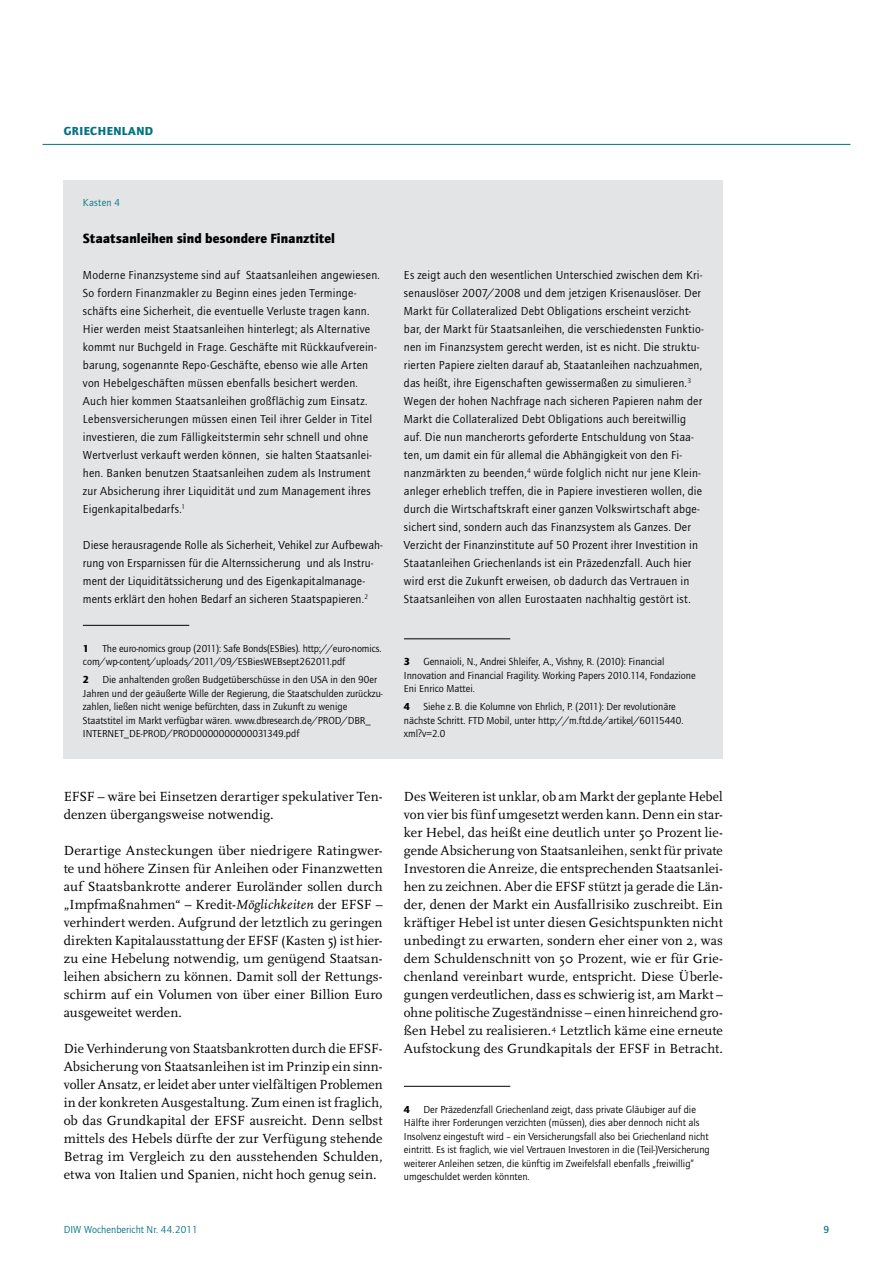
<style>
.page{position:relative;width:893px;height:1263px;background:#fff}
.page>*{position:absolute;margin:0;border:0;box-sizing:border-box;transform-origin:0 0}
.t1{font:13.8px/18px "Scala Pro";letter-spacing:.005em;color:#000;text-align:justify}
.t2{font:900 13.8px "Quay Sans ITC Std";letter-spacing:.005em;color:#000}
.t3{font:12px/18px "Quay Sans ITC Std";letter-spacing:.02em;color:#000}
.t4{font:900 12px "Quay Sans ITC Std";letter-spacing:.04em;color:#007381}
.t5{font:10.5px/13.5px "Quay Sans ITC Std";color:#000}
.t6{font:10.5px "Quay Sans ITC Std";color:#007381}
.t7{font:900 10.5px "Quay Sans ITC Std";color:#000}
.t8{font:500 10.5px "Quay Sans ITC Std";color:#007381}
.s1{font-style:italic}
</style>
<div class="page">
<hr style="left:43px;top:144px;width:807px;height:1px;background:#007381">
<hr style="left:404px;top:1086px;width:106px;height:1px;background:#000">
<div style="left:64px;top:180px;width:659px;height:578px;background:#e3e4e5"></div>
<hr style="left:83px;top:625px;width:106px;height:1px;background:#000">
<hr style="left:404px;top:638px;width:106px;height:1px;background:#000">
<p class="t4" style="left:64px;top:123px;width:89px">Griechenland</p>
<p class="t6" style="left:83px;top:196px;width:38px">Kasten 4</p>
<p class="t2" style="left:83px;top:230px;width:254px">Staatsanleihen sind besondere Finanztitel</p>
<p class="t3" style="left:83px;top:266px;width:298px">Moderne Finanzsysteme sind auf Staatsanleihen angewiesen.<br>So fordern Finanzmakler zu Beginn eines jeden Terminge&shy;schäfts eine Sicherheit, die eventuelle Verluste tragen kann.<br>Hier werden meist Staatsanleihen hinterlegt; als Alternative kommt nur Buchgeld in Frage. Geschäfte mit Rückkaufverein&shy;barung, sogenannte Repo-Geschäfte, ebenso wie alle Arten von Hebelgeschäften müssen ebenfalls besichert werden.<br>Auch hier kommen Staatsanleihen großflächig zum Einsatz.<br>Lebensversicherungen müssen einen Teil ihrer Gelder in Titel investieren, die zum Fälligkeitstermin sehr schnell und ohne Wertverlust verkauft werden können, sie halten Staatsanlei&shy;hen. Banken benutzen Staatsanleihen zudem als Instrument zur Absicherung ihrer Liquidität und zum Management ihres Eigenkapitalbedarfs.<sup>1</sup></p>
<p class="t3" style="left:83px;top:536px;width:301px">Diese herausragende Rolle als Sicherheit, Vehikel zur Aufbewah&shy;rung von Ersparnissen für die Alternssicherung und als Instru&shy;ment der Liquiditätssicherung und des Eigenkapitalmanage&shy;ments erklärt den hohen Bedarf an sicheren Staatspapieren.<sup>2</sup></p>
<p class="t7" style="left:83px;top:642px;width:8px">1</p>
<p class="t5" style="left:83px;top:641px;width:300px;text-indent:19px">The euro-nomics group (2011): Safe Bonds(ESBies). http://euro-nomics. com/wp-content/uploads/2011/09/ESBiesWEBsept262011.pdf</p>
<p class="t7" style="left:83px;top:673px;width:8px">2</p>
<p class="t5" style="left:83px;top:673px;width:301px;text-indent:19px">Die anhaltenden großen Budgetüberschüsse in den USA in den 90er Jahren und der geäußerte Wille der Regierung, die Staatschulden zurückzu&shy;zahlen, ließen nicht wenige befürchten, dass in Zukunft zu wenige Staatstitel im Markt verfügbar wären. www.dbresearch.de/PROD/DBR_ INTERNET_DE-PROD/PROD0000000000031349.pdf</p>
<p class="t1" style="left:64px;top:787px;width:320px">EFSF – wäre bei Einsetzen derartiger spekulativer Ten&shy;denzen übergangsweise notwendig.</p>
<p class="t1" style="left:64px;top:841px;width:320px">Derartige Ansteckungen über niedrigere Ratingwer&shy;te und höhere Zinsen für Anleihen oder Finanzwetten auf Staatsbankrotte anderer Euroländer sollen durch „Impfmaßnahmen“ – Kredit-<span class="s1">Möglichkeiten</span> der EFSF – verhindert werden. Aufgrund der letztlich zu geringen direkten Kapitalausstattung der EFSF (Kasten 5) ist hier&shy;zu eine Hebelung notwendig, um genügend Staatsan&shy;leihen absichern zu können. Damit soll der Rettungs&shy;schirm auf ein Volumen von über einer Billion Euro ausgeweitet werden.</p>
<p class="t1" style="left:64px;top:1039px;width:320px">Die Verhinderung von Staatsbankrotten durch die EFSF-Absicherung von Staatsanleihen ist im Prinzip ein sinn&shy;voller Ansatz, er leidet aber unter vielfältigen Problemen in der konkreten Ausgestaltung. Zum einen ist fraglich, ob das Grundkapital der EFSF ausreicht. Denn selbst mittels des Hebels dürfte der zur Verfügung stehende Betrag im Vergleich zu den ausstehenden Schulden, etwa von Italien und Spanien, nicht hoch genug sein.</p>
<p class="t3" style="left:404px;top:266px;width:301px">Es zeigt auch den wesentlichen Unterschied zwischen dem Kri&shy;senauslöser 2007/2008 und dem jetzigen Krisenauslöser. Der Markt für Collateralized Debt Obligations erscheint verzicht&shy;bar, der Markt für Staatsanleihen, die verschiedensten Funktio&shy;nen im Finanzsystem gerecht werden, ist es nicht. Die struktu&shy;rierten Papiere zielten darauf ab, Staatanleihen nachzuahmen, das heißt, ihre Eigenschaften gewissermaßen zu simulieren.<sup>3<br></sup>Wegen der hohen Nachfrage nach sicheren Papieren nahm der Markt die Collateralized Debt Obligations auch bereitwillig auf. Die nun mancherorts geforderte Entschuldung von Staa&shy;ten, um damit ein für allemal die Abhängigkeit von den Fi&shy;nanzmärkten zu beenden,<sup>4</sup> würde folglich nicht nur jene Klein&shy;anleger erheblich treffen, die in Papiere investieren wollen, die durch die Wirtschaftskraft einer ganzen Volkswirtschaft abge&shy;sichert sind, sondern auch das Finanzsystem als Ganzes. Der Verzicht der Finanzinstitute auf 50 Prozent ihrer Investition in Staatanleihen Griechenlands ist ein Präzedenzfall. Auch hier wird erst die Zukunft erweisen, ob dadurch das Vertrauen in Staatsanleihen von allen Eurostaaten nachhaltig gestört ist.</p>
<p class="t5" style="left:404px;top:655px;width:293px;text-indent:19px">Gennaioli, N., Andrei Shleifer, A., Vishny, R. (2010): Financial<br>Innovation and Financial Fragility. Working Papers 2010.114, Fondazione<br>Eni Enrico Mattei.</p>
<p class="t7" style="left:404px;top:700px;width:8px">4</p>
<p class="t7" style="left:404px;top:655px;width:8px">3</p>
<p class="t5" style="left:404px;top:700px;width:281px;text-indent:19px">Siehe z.B. die Kolumne von Ehrlich, P. (2011): Der revolutionäre nächste Schritt. FTD Mobil, unter http://m.ftd.de/artikel/60115440. xml?v=2.0</p>
<p class="t1" style="left:404px;top:787px;width:320px">Des Weiteren ist unklar, ob am Markt der geplante Hebel von vier bis fünf umgesetzt werden kann. Denn ein star&shy;ker Hebel, das heißt eine deutlich unter 50 Prozent lie&shy;gende Absicherung von Staatsanleihen, senkt für private Investoren die Anreize, die entsprechenden Staatsanlei&shy;hen zu zeichnen. Aber die EFSF stützt ja gerade die Län&shy;der, denen der Markt ein Ausfallrisiko zuschreibt. Ein kräftiger Hebel ist unter diesen Gesichtspunkten nicht unbedingt zu erwarten, sondern eher einer von 2, was dem Schuldenschnitt von 50 Prozent, wie er für Grie&shy;chenland vereinbart wurde, entspricht. Diese Überle&shy;gungen verdeutlichen, dass es schwierig ist, am Markt – ohne politische Zugeständnisse – einen hinreichend gro&shy;ßen Hebel zu realisieren.<sup>4</sup> Letztlich käme eine erneute Aufstockung des Grundkapitals der EFSF in Betracht.</p>
<p class="t5" style="left:404px;top:1102px;width:307px;text-indent:19px">Der Präzedenzfall Griechenland zeigt, dass private Gläubiger auf die Hälfte ihrer Forderungen verzichten (müssen), dies aber dennoch nicht als Insolvenz eingestuft wird – ein Versicherungsfall also bei Griechenland nicht eintritt. Es ist fraglich, wie viel Vertrauen Investoren in die (Teil-)Versicherung weiterer Anleihen setzen, die künftig im Zweifelsfall ebenfalls „freiwillig“ umgeschuldet werden könnten.</p>
<p class="t7" style="left:404px;top:1103px;width:8px">4</p>
<p class="t6" style="left:64px;top:1223px;width:135px">DIW Wochenbericht Nr. 44.2011</p>
<p class="t8" style="left:823px;top:1223px;width:7px">9</p>
</div>
